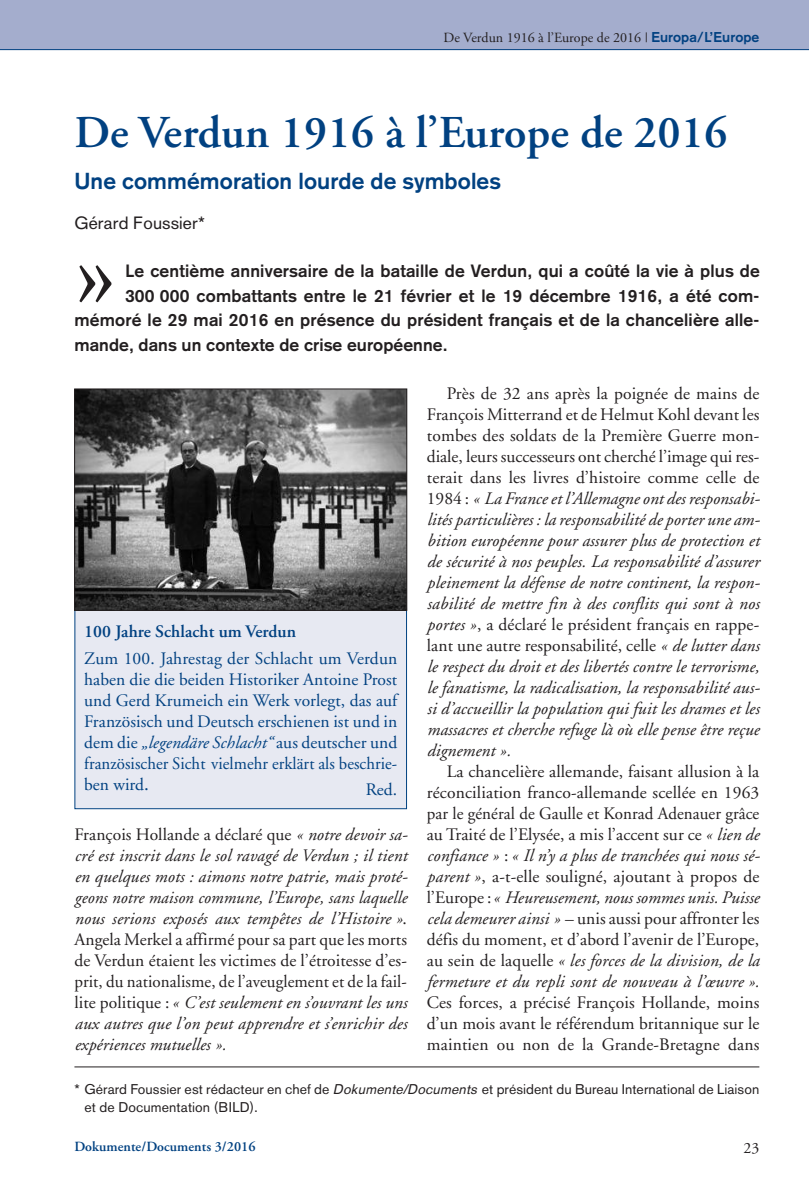
<style>
.page{position:relative;width:809px;height:1191px;background:#fff}
.page>*{position:absolute;margin:0;border:0;box-sizing:border-box;transform-origin:0 0}
.t1{font:111.48px "Adobe Garamond";color:#231f20}
.t2{font:600 45.5px "Adobe Garamond";letter-spacing:.005em;color:#014181}
.t3{font:700 22.75px "Akzidenz Grotesk";letter-spacing:.005em;color:#014181}
.t4{font:italic 17.5px/21px "Adobe Garamond";letter-spacing:.005em;color:#231f20;text-align:justify}
.t5{font:17.5px/21px "Adobe Garamond";letter-spacing:.005em;color:#231f20;text-align:justify}
.t6{font:17.5px/21px "Adobe Garamond";letter-spacing:.005em;color:#014181;text-align:justify}
.t7{font:700 17.5px "Akzidenz Grotesk";letter-spacing:.01em;color:#231f20}
.t8{font:600 17.5px "Adobe Garamond";letter-spacing:.005em;color:#014181}
.t9{font:17.5px "Akzidenz Grotesk";letter-spacing:.005em;color:#231f20}
.t10{font:15.75px "Adobe Garamond";color:#231f20}
.t11{font:14px/17.5px "Akzidenz Grotesk BE";letter-spacing:.005em;color:#231f20}
.t12{font:14px "Adobe Garamond";letter-spacing:.005em;color:#231f20}
.t13{font:600 14px "Adobe Garamond";letter-spacing:.005em;color:#014181}
.s1{font-family:"Akzidenz Grotesk";font-weight:700;color:#014181}
.s2{font-style:italic}
.s3{font-size:19.25px}
.s4{font-style:normal}
</style>
<div class="page">
<div style="left:0;top:0;width:809px;height:50px;background:#a4adcd"></div>
<hr style="left:0;top:49px;width:809px;height:1px;background:#014181">
<hr style="left:74px;top:1066px;width:685px;height:1px;background:#231f20">
<div style="left:75px;top:608px;width:331px;height:200px;background:#e7e9f2"></div>
<div style="left:74px;top:607px;width:333px;height:202px;border:1px solid #014181"></div>
<img style="left:76px;top:391px;width:329px;height:217px">
<div style="left:74px;top:389px;width:333px;height:221px;border:1px solid #231f20"></div>
<p class="t12" style="left:443px;top:32px;width:317px">De Verdun 1916 à l’Europe de 2016 | <span class="s1">Europa/L’Europe</span></p>
<h2 class="t2" style="left:74px;top:114px;width:654px">De Verdun 1916 à l’Europe de 2016</h2>
<h3 class="t3" style="left:74px;top:173px;width:428px">Une commémoration lourde de symboles</h3>
<p class="t9" style="left:74px;top:217px;width:132px">Gérard Foussier*</p>
<h1 class="t1" style="left:74px;top:227px;width:44px">»</h1>
<p class="t7" style="left:125px;top:264px;width:636px">Le centième anniversaire de la bataille de Verdun, qui a coûté la vie à plus de</p>
<p class="t7" style="left:125px;top:289px;width:636px">300 000 combattants entre le 21 février et le 19 décembre 1916, a été com-</p>
<p class="t7" style="left:74px;top:313px;width:686px">mémoré le 29 mai 2016 en présence du président français et de la chancelière alle-</p>
<p class="t7" style="left:74px;top:338px;width:374px">mande, dans un contexte de crise européenne.</p>
<p class="t8" style="left:84px;top:624px;width:213px">100 Jahre Schlacht um Verdun</p>
<p class="t6" style="left:84px;top:649px;width:315px">Zum 100. Jahrestag der Schlacht um Verdun haben die die beiden Historiker Antoine Prost und Gerd Krumeich ein Werk vorlegt, das auf Französisch und Deutsch erschienen ist und in dem die <span class="s2">„legendäre Schlacht“</span> aus deutscher und französischer Sicht vielmehr erklärt als beschrie&shy;ben wird<span class="s3">.</span></p>
<p class="t6" style="left:366px;top:780px;width:33px">Red.</p>
<p class="t4" style="left:74px;top:826px;width:335px"><span class="s4">François Hollande a déclaré que</span> « notre devoir sa&shy;cré est inscrit dans le sol ravagé de Verdun ; il tient en quelques mots : aimons notre patrie, mais proté&shy;geons notre maison commune, l’Europe, sans laquelle nous serions exposés aux tempêtes de l’Histoire »<span class="s4">.<br>Angela Merkel a affirmé pour sa part que les morts de Verdun étaient les victimes de l’étroitesse d’es&shy;prit, du nationalisme, de l’aveuglement et de la fail&shy;lite politique :</span> « C’est seulement en s’ouvrant les uns aux autres que l’on peut apprendre et s’enrichir des expériences mutuelles ».</p>
<p class="t4" style="left:427px;top:385px;width:335px;text-indent:20px"><span class="s4">Près de 32 ans après la poignée de mains de François Mitterrand et de Helmut Kohl devant les tombes des soldats de la Première Guerre mon&shy;diale, leurs successeurs ont cherché l’image qui res&shy;terait dans les livres d’histoire comme celle de 1984 :</span> « La France et l’Allemagne ont des responsabi&shy;lités particulières : la responsabilité de porter une am&shy;bition européenne pour assurer plus de protection et de sécurité à nos peuples. La responsabilité d’assurer pleinement la défense de notre continent, la respon&shy;sabilité de mettre fin à des conflits qui sont à nos portes »<span class="s4">, a déclaré le président français en rappe&shy;lant une autre responsabilité, celle</span> « de lutter dans le respect du droit et des libertés contre le terrorisme, le fanatisme, la radicalisation, la responsabilité aus&shy;si d’accueillir la population qui fuit les drames et les massacres et cherche refuge là où elle pense être reçue dignement ».</p>
<p class="t5" style="left:427px;top:762px;width:335px;text-indent:20px">La chancelière allemande, faisant allusion à la réconciliation franco-allemande scellée en 1963 par le général de Gaulle et Konrad Adenauer grâce au Traité de l’Elysée, a mis l’accent sur ce <span class="s2">« lien de confiance »</span> : <span class="s2">« Il n’y a plus de tranchées qui nous sé&shy;parent »</span>, a-t-elle souligné, ajoutant à propos de l’Europe :<span class="s2">« Heureusement, nous sommes unis. Puisse cela demeurer ainsi »</span> – unis aussi pour affronter les défis du moment, et d’abord l’avenir de l’Europe, au sein de laquelle <span class="s2">« les forces de la division, de la fermeture et du repli sont de nouveau à l’œuvre ».</span></p>
<p class="t5" style="left:427px;top:993px;width:334px">Ces forces, a précisé François Hollande, moins d’un mois avant le référendum britannique sur le maintien ou non de la Grande-Bretagne dans</p>
<p class="t11" style="left:84px;top:1082px;width:676px;text-indent:-10px">* Gérard Foussier est rédacteur en chef de <span class="s2">Dokumente/Documents</span> et président du Bureau International de Liaison et de Documentation (BILD).</p>
<p class="t13" style="left:74px;top:1141px;width:183px">Dokumente/Documents 3/2016</p>
<p class="t10" style="left:743px;top:1141px;width:17px">23</p>
</div>
